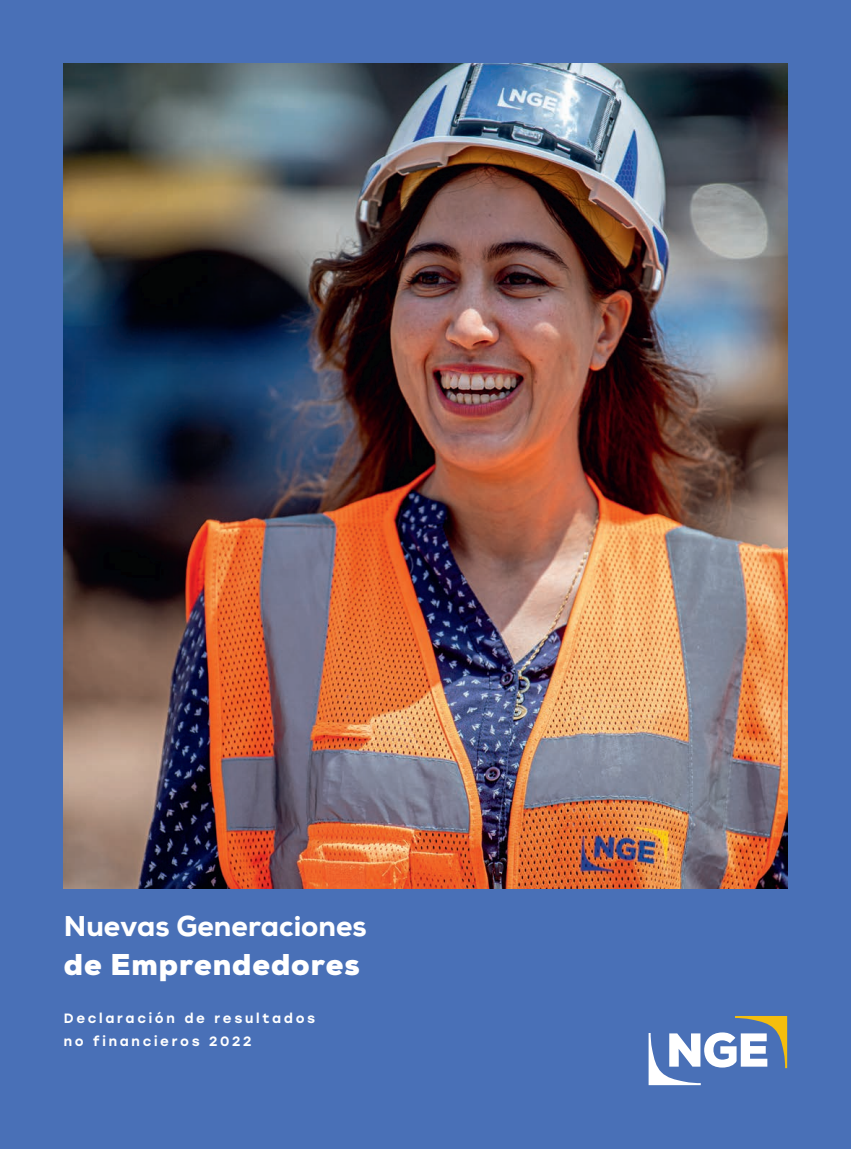
<style>
.page{position:relative;width:851px;height:1149px;background:#fff}
.page>*{position:absolute;margin:0;border:0;box-sizing:border-box;transform-origin:0 0}
.t1{font:900 30px "Nexa";letter-spacing:.03em;color:#fff}
.t2{font:800 28.5px "Nexa";color:#fff}
.t3{font:500 13.5px/22.5px "Stolzl";letter-spacing:.2em;color:#fff}
</style>
<div class="page">
<div style="left:0;top:0;width:850px;height:1148px;background:#4970b7"></div>
<img style="left:64px;top:64px;width:723px;height:824px">
<svg style="left:648px;top:1016px;width:139px;height:68px"></svg>
<p class="t2" style="left:64px;top:907px;width:304px">Nuevas Generaciones</p>
<p class="t1" style="left:64px;top:945px;width:297px">de Emprendedores</p>
<p class="t3" style="left:64px;top:1006px;width:253px">Declaración de resultados no financieros 2022</p>
</div>
